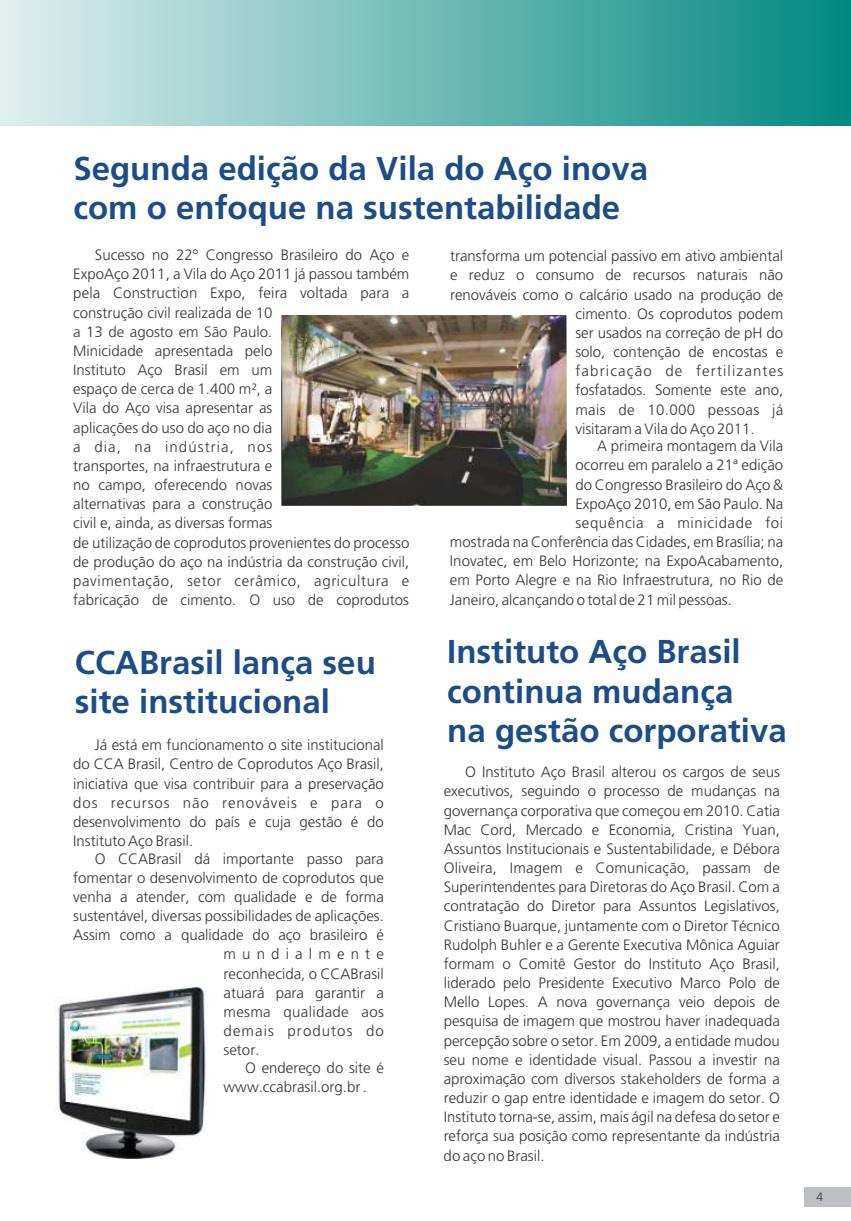
<style>
.page{position:relative;width:851px;height:1221px;background:#fff}
.page>*{position:absolute;margin:0;border:0;box-sizing:border-box;transform-origin:0 0}
.t1{font:700 33px/39.2px "Frutiger LT";color:#1c4d87}
.t2{font:300 15px/19.2px "Frutiger LT";color:#383336;text-align:justify}
.t3{font:300 15px "Frutiger LT";letter-spacing:.02em;color:#383336}
.t4{font:300 15px "Frutiger LT";letter-spacing:.075em;color:#383336}
.t5{font:300 15px "Frutiger LT";letter-spacing:.04em;color:#383336}
.t6{font:300 15px "Frutiger LT";letter-spacing:.07em;color:#383336}
.t7{font:300 15px "Frutiger LT";letter-spacing:.41em;color:#383336}
.t8{font:300 12px "Frutiger LT";color:#383336}
</style>
<div class="page">
<img style="left:58px;top:987px;width:150px;height:170px">
<img style="left:0;top:0;width:850px;height:126px">
<div style="left:804px;top:1187px;width:46px;height:19px;background:#bdbfc2"></div>
<img style="left:281px;top:315px;width:286px;height:191px">
<h1 class="t1" style="left:73px;top:152px;width:576px">Segunda edição da Vila do Aço inova com o enfoque na sustentabilidade</h1>
<p class="t2" style="left:73px;top:246px;width:338px;text-align:left;text-indent:22px">Sucesso no 22º Congresso Brasileiro do Aço e ExpoAço 2011, a Vila do Aço 2011 já passou também pela Construction Expo, feira voltada para a construção civil realizada de 10<br>a 13 de agosto em São Paulo.<br>Minicidade apresentada pelo<br>Instituto Aço Brasil em um<br>espaço de cerca de 1.400 m², a<br>Vila do Aço visa apresentar as<br>aplicações do uso do aço no dia<br>a dia, na indústria, nos<br>transportes, na infraestrutura e<br>no campo, oferecendo novas<br>alternativas para a construção<br>civil e, ainda, as diversas formas<br>de utilização de coprodutos provenientes do processo de produção do aço na indústria da construção civil, pavimentação, setor cerâmico, agricultura e fabricação de cimento. O uso de coprodutos</p>
<p class="t2" style="left:450px;top:247px;width:334px">transforma um potencial passivo em ativo ambiental</p>
<p class="t2" style="left:450px;top:267px;width:334px">e reduz o consumo de recursos naturais não</p>
<p class="t2" style="left:450px;top:286px;width:334px">renováveis como o calcário usado na produção de</p>
<p class="t2" style="left:575px;top:305px;width:209px">cimento. Os coprodutos podem</p>
<p class="t2" style="left:575px;top:324px;width:209px">ser usados na correção de pH do</p>
<p class="t2" style="left:575px;top:343px;width:209px">solo, contenção de encostas e</p>
<p class="t4" style="left:575px;top:365px;width:209px">fabricação de fertilizantes</p>
<p class="t2" style="left:575px;top:382px;width:209px">fosfatados. Somente este ano,</p>
<p class="t3" style="left:575px;top:403px;width:209px">mais de 10.000 pessoas já</p>
<p class="t2" style="left:575px;top:420px;width:181px">visitaram a Vila do Aço 2011.</p>
<p class="t2" style="left:597px;top:437px;width:188px">A primeira montagem da Vila</p>
<p class="t2" style="left:575px;top:456px;width:209px">ocorreu em paralelo a 21ª edição</p>
<p class="t2" style="left:575px;top:476px;width:209px">do Congresso Brasileiro do Aço &amp;</p>
<p class="t2" style="left:575px;top:495px;width:209px">ExpoAço 2010, em São Paulo. Na</p>
<p class="t5" style="left:575px;top:516px;width:209px">sequência a minicidade foi</p>
<p class="t2" style="left:450px;top:533px;width:334px">mostrada na Conferência das Cidades, em Brasília; na</p>
<p class="t2" style="left:450px;top:552px;width:334px">Inovatec, em Belo Horizonte; na ExpoAcabamento,</p>
<p class="t2" style="left:450px;top:571px;width:334px">em Porto Alegre e na Rio Infraestrutura, no Rio de</p>
<p class="t2" style="left:450px;top:591px;width:283px">Janeiro, alcançando o total de 21 mil pessoas.</p>
<h1 class="t1" style="left:75px;top:645px;width:302px">CCABrasil lança seu site institucional</h1>
<h1 class="t1" style="left:447px;top:635px;width:341px">Instituto Aço Brasil continua mudança<br>na gestão corporativa</h1>
<p class="t2" style="left:443px;top:763px;width:338px;text-indent:22px">O Instituto Aço Brasil alterou os cargos de seus executivos, seguindo o processo de mudanças na governança corporativa que começou em 2010. Catia Mac Cord, Mercado e Economia, Cristina Yuan, Assuntos Institucionais e Sustentabilidade, e Débora Oliveira, Imagem e Comunicação, passam de Superintendentes para Diretoras do Aço Brasil. Com a contratação do Diretor para Assuntos Legislativos, Cristiano Buarque, juntamente com o Diretor Técnico Rudolph Buhler e a Gerente Executiva Mônica Aguiar formam o Comitê Gestor do Instituto Aço Brasil, liderado pelo Presidente Executivo Marco Polo de Mello Lopes. A nova governança veio depois de pesquisa de imagem que mostrou haver inadequada percepção sobre o setor. Em 2009, a entidade mudou seu nome e identidade visual. Passou a investir na aproximação com diversos stakeholders de forma a reduzir o gap entre identidade e imagem do setor. O Instituto torna-se, assim, mais ágil na defesa do setor e reforça sua posição como representante da indústria do aço no Brasil.</p>
<p class="t2" style="left:73px;top:736px;width:312px;text-indent:22px">Já está em funcionamento o site institucional do CCA Brasil, Centro de Coprodutos Aço Brasil, iniciativa que visa contribuir para a preservação dos recursos não renováveis e para o desenvolvimento do país e cuja gestão é do Instituto Aço Brasil.</p>
<p class="t2" style="left:95px;top:849px;width:290px">O CCABrasil dá importante passo para</p>
<p class="t2" style="left:73px;top:869px;width:312px">fomentar o desenvolvimento de coprodutos que</p>
<p class="t2" style="left:73px;top:888px;width:312px">venha a atender, com qualidade e de forma</p>
<p class="t2" style="left:73px;top:907px;width:312px">sustentável, diversas possibilidades de aplicações.</p>
<p class="t2" style="left:73px;top:926px;width:312px">Assim como a qualidade do aço brasileiro é</p>
<p class="t7" style="left:224px;top:948px;width:162px">mundialmente</p>
<p class="t2" style="left:224px;top:964px;width:162px">reconhecida, o CCABrasil</p>
<p class="t2" style="left:224px;top:983px;width:162px">atuará para garantir a</p>
<p class="t3" style="left:223px;top:1005px;width:162px">mesma qualidade aos</p>
<p class="t6" style="left:223px;top:1024px;width:162px">demais produtos do</p>
<p class="t2" style="left:223px;top:1041px;width:37px">setor.</p>
<p class="t2" style="left:223px;top:1058px;width:162px;text-indent:22px">O endereço do site é www.ccabrasil.org.br .</p>
<p class="t8" style="left:812px;top:1192px;width:12px">34</p>
</div>
